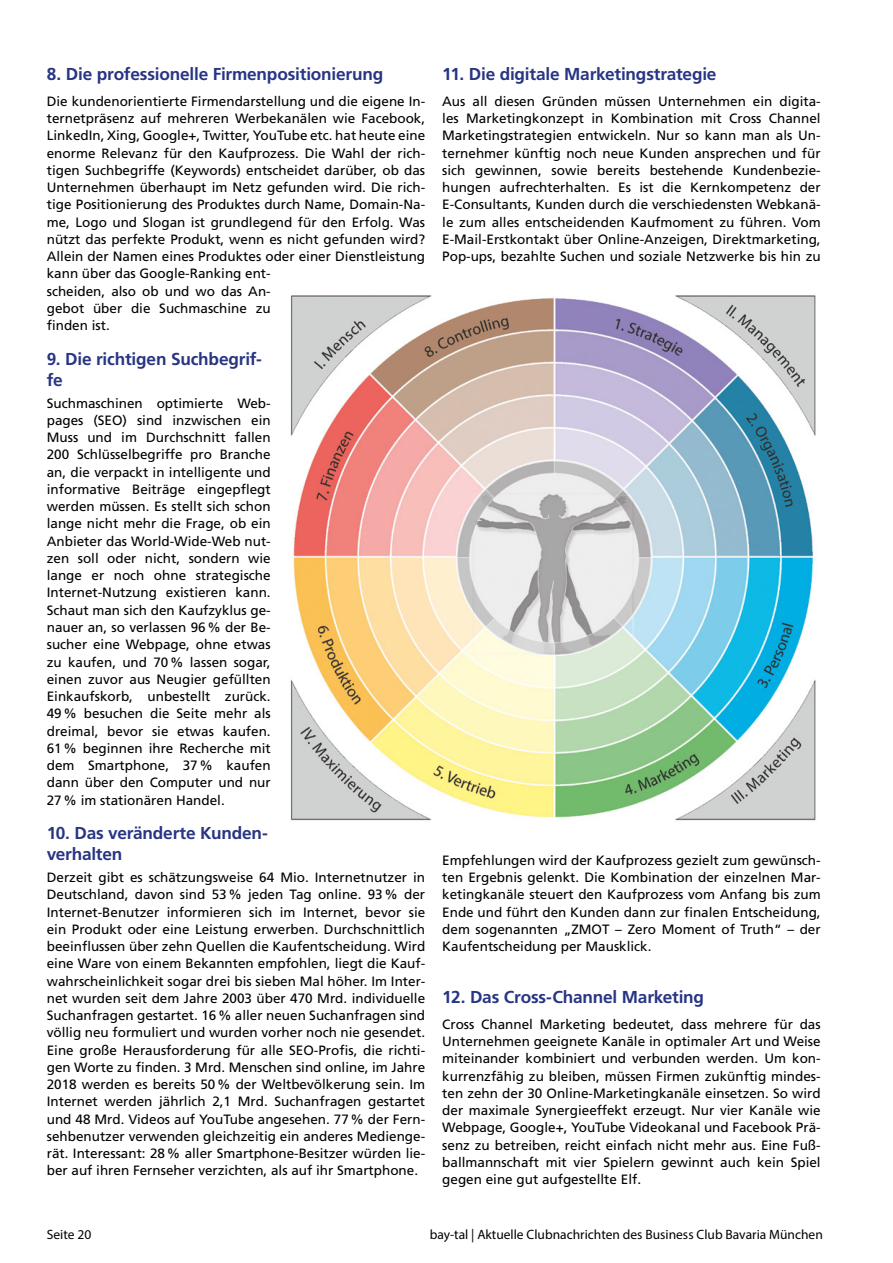
<style>
.page{position:relative;width:893px;height:1263px;background:#fff}
.page>*{position:absolute;margin:0;border:0;box-sizing:border-box;transform-origin:0 0}
.t1{font:700 17.25px/21px "Frutiger";letter-spacing:-.01em;color:#283583}
.t2{font:13.5px/17.2px "Frutiger";color:#000;text-align:justify}
.t3{font:13.5px "Myriad Pro";color:#000}
</style>
<div class="page">
<img style="left:290px;top:295px;width:526px;height:526px">
<p class="t1" style="left:47px;top:63px;width:338px">8. Die professionelle Firmenpositionierung</p>
<p class="t2" style="left:47px;top:92px;width:380px;text-align:left">Die kundenorientierte Firmendarstellung und die eigene In&shy;ternetpräsenz auf mehreren Werbekanälen wie Facebook, LinkedIn, Xing, Google+, Twitter, YouTube etc. hat heute eine enorme Relevanz für den Kaufprozess. Die Wahl der rich&shy;tigen Suchbegriffe (Keywords) entscheidet darüber, ob das Unternehmen überhaupt im Netz gefunden wird. Die rich&shy;tige Positionierung des Produktes durch Name, Domain-Na&shy;me, Logo und Slogan ist grundlegend für den Erfolg. Was nützt das perfekte Produkt, wenn es nicht gefunden wird?<br>Allein der Namen eines Produktes oder einer Dienstleistung kann über das Google-Ranking ent-<br>scheiden, also ob und wo das An-<br>gebot über die Suchmaschine zu<br>finden ist.</p>
<p class="t1" style="left:47px;top:348px;width:216px">9. Die richtigen Suchbegrif&shy;fe</p>
<p class="t2" style="left:47px;top:394px;width:225px">Suchmaschinen optimierte Web&shy;pages (SEO) sind inzwischen ein Muss und im Durchschnitt fallen 200 Schlüsselbegriffe pro Branche an, die verpackt in intelligente und informative Beiträge eingepflegt werden müssen. Es stellt sich schon lange nicht mehr die Frage, ob ein Anbieter das World-Wide-Web nut&shy;zen soll oder nicht, sondern wie lange er noch ohne strategische Internet-Nutzung existieren kann.<br>Schaut man sich den Kaufzyklus ge&shy;nauer an, so verlassen 96% der Be&shy;sucher eine Webpage, ohne etwas zu kaufen, und 70% lassen sogar, einen zuvor aus Neugier gefüllten Einkaufskorb, unbestellt zurück.<br>49% besuchen die Seite mehr als dreimal, bevor sie etwas kaufen.<br>61% beginnen ihre Recherche mit dem Smartphone, 37% kaufen dann über den Computer und nur 27% im stationären Handel.</p>
<p class="t1" style="left:47px;top:822px;width:223px">10. Das veränderte Kunden&shy;verhalten</p>
<p class="t2" style="left:47px;top:869px;width:380px">Derzeit gibt es schätzungsweise 64 Mio. Internetnutzer in Deutschland, davon sind 53% jeden Tag online. 93% der Internet-Benutzer informieren sich im Internet, bevor sie ein Produkt oder eine Leistung erwerben. Durchschnittlich beeinflussen über zehn Quellen die Kaufentscheidung. Wird eine Ware von einem Bekannten empfohlen, liegt die Kauf&shy;wahrscheinlichkeit sogar drei bis sieben Mal höher. Im Inter&shy;net wurden seit dem Jahre 2003 über 470 Mrd. individuelle Suchanfragen gestartet. 16% aller neuen Suchanfragen sind völlig neu formuliert und wurden vorher noch nie gesendet.<br>Eine große Herausforderung für alle SEO-Profis, die richti&shy;gen Worte zu finden. 3 Mrd. Menschen sind online, im Jahre 2018 werden es bereits 50% der Weltbevölkerung sein. Im Internet werden jährlich 2,1 Mrd. Suchanfragen gestartet und 48 Mrd. Videos auf YouTube angesehen. 77% der Fern&shy;sehbenutzer verwenden gleichzeitig ein anderes Medienge&shy;rät. Interessant: 28% aller Smartphone-Besitzer würden lie&shy;ber auf ihren Fernseher verzichten, als auf ihr Smartphone.</p>
<p class="t1" style="left:442px;top:63px;width:276px">11. Die digitale Marketingstrategie</p>
<p class="t2" style="left:442px;top:92px;width:380px">Aus all diesen Gründen müssen Unternehmen ein digita&shy;les Marketingkonzept in Kombination mit Cross Channel Marketingstrategien entwickeln. Nur so kann man als Un&shy;ternehmer künftig noch neue Kunden ansprechen und für sich gewinnen, sowie bereits bestehende Kundenbezie&shy;hungen aufrechterhalten. Es ist die Kernkompetenz der E-Consultants, Kunden durch die verschiedensten Webkanä&shy;le zum alles entscheidenden Kaufmoment zu führen. Vom E-Mail-Erstkontakt über Online-Anzeigen, Direktmarketing, Pop-ups, bezahlte Suchen und soziale Netzwerke bis hin zu</p>
<p class="t2" style="left:442px;top:851px;width:380px">Empfehlungen wird der Kaufprozess gezielt zum gewünsch&shy;ten Ergebnis gelenkt. Die Kombination der einzelnen Mar&shy;ketingkanäle steuert den Kaufprozess vom Anfang bis zum Ende und führt den Kunden dann zur finalen Entscheidung, dem sogenannten „ZMOT – Zero Moment of Truth“ – der Kaufentscheidung per Mausklick.</p>
<p class="t1" style="left:442px;top:986px;width:263px">12. Das Cross-Channel Marketing</p>
<p class="t2" style="left:442px;top:1015px;width:380px">Cross Channel Marketing bedeutet, dass mehrere für das Unternehmen geeignete Kanäle in optimaler Art und Weise miteinander kombiniert und verbunden werden. Um kon&shy;kurrenzfähig zu bleiben, müssen Firmen zukünftig mindes&shy;ten zehn der 30 Online-Marketingkanäle einsetzen. So wird der maximale Synergieeffekt erzeugt. Nur vier Kanäle wie Webpage, Google+, YouTube Videokanal und Facebook Prä&shy;senz zu betreiben, reicht einfach nicht mehr aus. Eine Fuß&shy;ballmannschaft mit vier Spielern gewinnt auch kein Spiel gegen eine gut aufgestellte Elf.</p>
<p class="t3" style="left:47px;top:1226px;width:46px">Seite 20</p>
<p class="t3" style="left:430px;top:1226px;width:395px">bay-tal | Aktuelle Clubnachrichten des Business Club Bavaria München</p>
</div>
